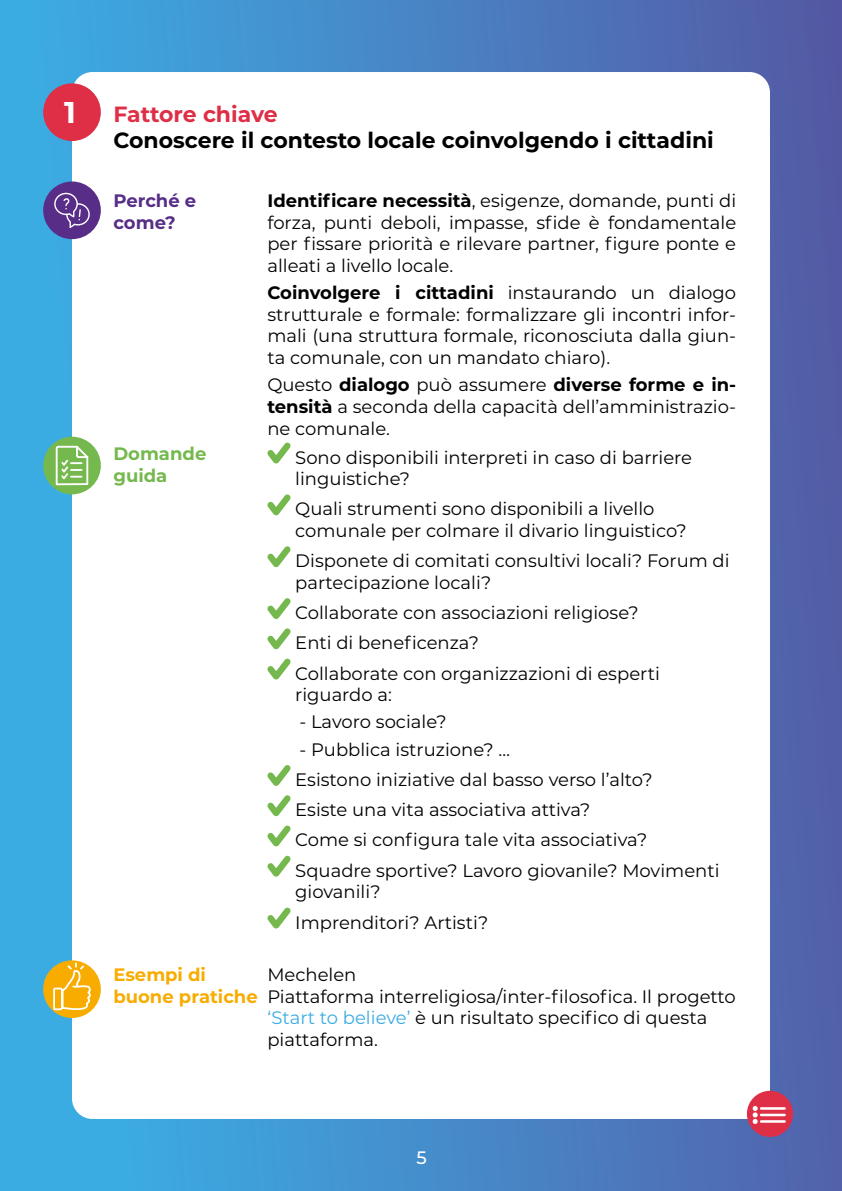
<style>
.page{position:relative;width:842px;height:1191px;background:#fff}
.page>*{position:absolute;margin:0;border:0;box-sizing:border-box;transform-origin:0 0}
.t1{font:700 30px "Montserrat";color:#fff}
.t2{font:700 22px "Montserrat";color:#000}
.t3{font:700 22px "Montserrat";letter-spacing:-.01em;color:#de2f47}
.t4{font:18px/21.6px "Montserrat";color:#000}
.t5{font:700 18px/21.6px "Montserrat";color:#f8ac00}
.t6{font:700 18px/21.6px "Montserrat";color:#572d87}
.t7{font:700 18px/21.6px "Montserrat";color:#75b94e}
.t8{font:500 18px "Montserrat";color:#fff}
.s1{font-weight:700}
.s2{color:#3bace2}
</style>
<div class="page">
<div style="left:0;top:0;width:842px;height:1191px;background:linear-gradient(to right,#3ab2e7,#545ea8)"></div>
<div style="left:72px;top:72px;width:698px;height:1047px;background:#fff;border-radius:20px"></div>
<svg style="left:267px;top:442px;width:24px;height:22px"></svg>
<svg style="left:267px;top:494px;width:24px;height:22px"></svg>
<svg style="left:267px;top:546px;width:24px;height:22px"></svg>
<svg style="left:267px;top:598px;width:24px;height:82px"></svg>
<svg style="left:267px;top:765px;width:24px;height:112px"></svg>
<svg style="left:267px;top:907px;width:24px;height:22px"></svg>
<div style="left:43px;top:181px;width:58px;height:58px;background:#572d87;border-radius:50%"></div>
<svg style="left:54px;top:192px;width:36px;height:36px"></svg>
<div style="left:43px;top:83px;width:58px;height:58px;background:#de2f47;border-radius:50%"></div>
<div style="left:43px;top:437px;width:58px;height:57px;background:#75b94e;border-radius:50%"></div>
<svg style="left:55px;top:442px;width:35px;height:44px"></svg>
<div style="left:43px;top:960px;width:58px;height:58px;background:#f8ac00;border-radius:50%"></div>
<svg style="left:52px;top:961px;width:40px;height:50px"></svg>
<div style="left:747px;top:1090px;width:46px;height:47px;background:#de2f47;border-radius:50%"></div>
<hr style="left:761px;top:1107px;width:24px;height:2px;background:#fff">
<hr style="left:761px;top:1113px;width:24px;height:3px;background:#fff">
<hr style="left:761px;top:1120px;width:24px;height:2px;background:#fff">
<svg style="left:753px;top:1106px;width:5px;height:18px"></svg>
<h1 class="t1" style="left:64px;top:90px;width:13px">1</h1>
<p class="t3" style="left:113px;top:98px;width:166px">Fattore chiave</p>
<p class="t2" style="left:113px;top:124px;width:602px">Conoscere il contesto locale coinvolgendo i cittadini</p>
<p class="t6" style="left:113px;top:189px;width:84px">Perché e come?</p>
<p class="t4" style="left:267px;top:189px;width:470px;text-align:justify"><span class="s1">Identificare necessità</span>, esigenze, domande, punti di forza, punti deboli, impasse, sfide è fondamentale per fissare priorità e rilevare partner, figure ponte e alleati a livello locale.</p>
<p class="t4" style="left:267px;top:281px;width:470px;text-align:justify"><span class="s1">Coinvolgere i cittadini</span> instaurando un dialogo strutturale e formale: formalizzare gli incontri infor&shy;mali (una struttura formale, riconosciuta dalla giun&shy;ta comunale, con un mandato chiaro).</p>
<p class="t4" style="left:267px;top:373px;width:470px;text-align:justify">Questo <span class="s1">dialogo</span> può assumere <span class="s1">diverse forme e in&shy;tensità</span> a seconda della capacità dell’amministrazio&shy;ne comunale.</p>
<p class="t7" style="left:113px;top:442px;width:95px">Domande guida</p>
<p class="t4" style="left:295px;top:446px;width:398px">Sono disponibili interpreti in caso di barriere linguistiche?</p>
<p class="t4" style="left:295px;top:497px;width:393px">Quali strumenti sono disponibili a livello comunale per colmare il divario linguistico?</p>
<p class="t4" style="left:295px;top:549px;width:436px">Disponete di comitati consultivi locali? Forum di partecipazione locali?</p>
<p class="t4" style="left:295px;top:597px;width:366px;line-height:30.2px">Collaborate con associazioni religiose?<br>Enti di beneficenza?<br>Collaborate con organizzazioni di esperti</p>
<p class="t4" style="left:295px;top:683px;width:98px">riguardo a:</p>
<p class="t4" style="left:299px;top:710px;width:149px">- Lavoro sociale?</p>
<p class="t4" style="left:295px;top:733px;width:426px;line-height:30.2px">- Pubblica istruzione? …<br>Esistono iniziative dal basso verso l’alto?<br>Esiste una vita associativa attiva?<br>Come si configura tale vita associativa?<br>Squadre sportive? Lavoro giovanile? Movimenti</p>
<p class="t4" style="left:295px;top:876px;width:195px;line-height:30.2px">giovanili?<br>Imprenditori? Artisti?</p>
<p class="t5" style="left:113px;top:963px;width:146px">Esempi di buone pratiche</p>
<p class="t4" style="left:267px;top:963px;width:470px">Mechelen<br>Piattaforma interreligiosa/inter-filosofica. Il progetto <span class="s2">‘Start to believe’</span> è un risultato specifico di questa piattaforma.</p>
<p class="t8" style="left:416px;top:1144px;width:12px">5</p>
</div>
